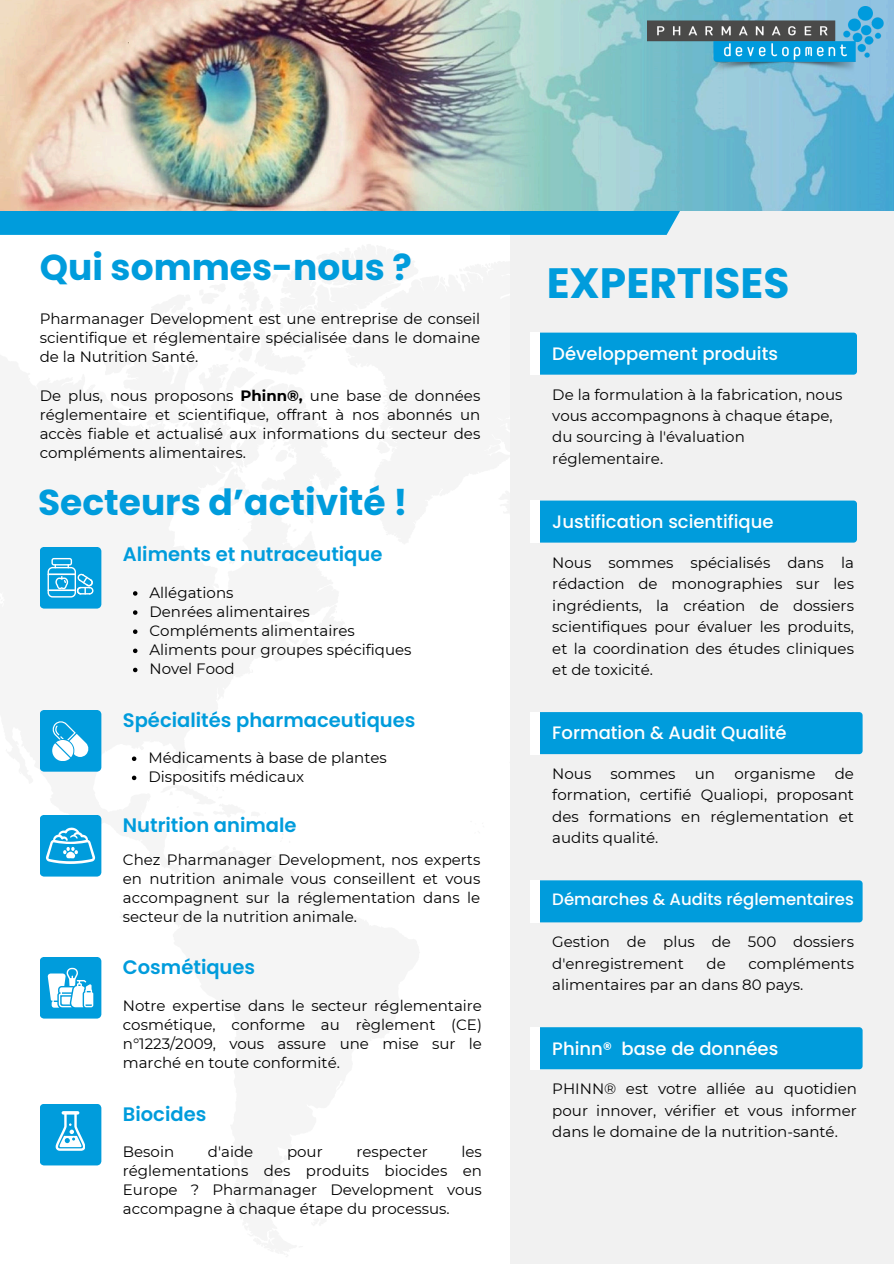
<style>
.page{position:relative;width:894px;height:1264px;background:#fff}
.page>*{position:absolute;margin:0;border:0;box-sizing:border-box;transform-origin:0 0}
.t1{font:700 42.45px "Poppins";color:#009cdc}
.t2{font:700 36px "Poppins";color:#009cdc}
.t3{font:600 19.5px "Poppins";color:#009cdc}
.t4{font:500 18px "Poppins";color:#fff}
.t5{font:500 16.5px "Poppins";color:#fff}
.t6{font:15px/19.2px "Montserrat";color:#000;text-align:justify}
.s1{font-weight:700}
</style>
<div class="page">
<div style="left:510px;top:0;width:383px;height:1263px;background:#f1f1f1"></div>
<svg style="left:0;top:210px;width:893px;height:25px;fill:#009cdc"></svg>
<img style="left:0;top:0;width:893px;height:210px">
<img style="left:647px;top:7px;width:236px;height:68px">
<svg style="left:40px;top:1104px;width:61px;height:61px;background:#22a9e0"></svg>
<div style="left:536px;top:880px;width:326px;height:42px;background:#009cdc;border-radius:3px"></div>
<div style="left:530px;top:880px;width:10px;height:42px;background:#fff"></div>
<div style="left:536px;top:1027px;width:326px;height:42px;background:#009cdc;border-radius:3px"></div>
<div style="left:530px;top:1027px;width:10px;height:42px;background:#fff"></div>
<svg style="left:40px;top:815px;width:61px;height:61px;background:#25aae1"></svg>
<div style="left:536px;top:712px;width:326px;height:42px;background:#009cdc;border-radius:3px"></div>
<div style="left:530px;top:712px;width:10px;height:42px;background:#fff"></div>
<div style="left:533px;top:332px;width:323px;height:42px;background:#009cdc;border-radius:3px"></div>
<div style="left:530px;top:332px;width:10px;height:42px;background:#fff"></div>
<div style="left:533px;top:500px;width:323px;height:42px;background:#009cdc;border-radius:3px"></div>
<div style="left:530px;top:500px;width:10px;height:42px;background:#fff"></div>
<svg style="left:40px;top:957px;width:61px;height:61px"></svg>
<svg style="left:40px;top:710px;width:61px;height:61px;background:#2eade2"></svg>
<svg style="left:40px;top:547px;width:61px;height:61px;background:#21a9e0"></svg>
<svg style="left:132px;top:756px;width:4px;height:5px"></svg>
<svg style="left:132px;top:775px;width:4px;height:5px"></svg>
<svg style="left:133px;top:591px;width:4px;height:4px"></svg>
<svg style="left:133px;top:610px;width:4px;height:5px"></svg>
<svg style="left:133px;top:629px;width:4px;height:5px"></svg>
<svg style="left:133px;top:648px;width:4px;height:5px"></svg>
<svg style="left:133px;top:667px;width:4px;height:5px"></svg>
<h2 class="t2" style="left:40px;top:247px;width:373px">Qui sommes-nous ?</h2>
<p class="t6" style="left:40px;top:308px;width:442px">Pharmanager Development est une entreprise de conseil scientifique et réglementaire spécialisée dans le domaine de la Nutrition Santé.</p>
<p class="t6" style="left:40px;top:385px;width:442px">De plus, nous proposons <span class="s1">Phinn®,</span> une base de données réglementaire et scientifique, offrant à nos abonnés un accès fiable et actualisé aux informations du secteur des compléments alimentaires.</p>
<h2 class="t2" style="left:38px;top:482px;width:371px">Secteurs d’activité !</h2>
<h3 class="t3" style="left:123px;top:542px;width:261px">Aliments et nutraceutique</h3>
<p class="t6" style="left:149px;top:582px;width:263px;text-align:left">Allégations<br>Denrées alimentaires<br>Compléments alimentaires<br>Aliments pour groupes spécifiques<br>Novel Food</p>
<h3 class="t3" style="left:123px;top:708px;width:294px">Spécialités pharmaceutiques</h3>
<p class="t6" style="left:148px;top:747px;width:240px">Médicaments à base de plantes<br>Dispositifs médicaux</p>
<h3 class="t3" style="left:123px;top:813px;width:175px">Nutrition animale</h3>
<p class="t6" style="left:123px;top:849px;width:359px">Chez Pharmanager Development, nos experts en nutrition animale vous conseillent et vous accompagnent sur la réglementation dans le secteur de la nutrition animale.</p>
<h3 class="t3" style="left:123px;top:955px;width:134px">Cosmétiques</h3>
<p class="t6" style="left:123px;top:995px;width:360px">Notre expertise dans le secteur réglementaire cosmétique, conforme au règlement (CE) n°1223/2009, vous assure une mise sur le marché en toute conformité.</p>
<h3 class="t3" style="left:123px;top:1102px;width:85px">Biocides</h3>
<p class="t6" style="left:123px;top:1141px;width:360px;text-indent:338px">les réglementations des produits biocides en Europe ? Pharmanager Development vous accompagne à chaque étape du processus.</p>
<p class="t6" style="left:123px;top:1141px;width:53px">Besoin</p>
<p class="t6" style="left:208px;top:1141px;width:47px">d'aide</p>
<p class="t6" style="left:287px;top:1141px;width:37px">pour</p>
<p class="t6" style="left:356px;top:1141px;width:73px">respecter</p>
<h1 class="t1" style="left:546px;top:258px;width:244px">EXPERTISES</h1>
<p class="t4" style="left:552px;top:343px;width:227px">Développement produits</p>
<p class="t6" style="left:552px;top:383px;width:291px;line-height:21.3px;text-align:left">De la formulation à la fabrication, nous vous accompagnons à chaque étape, du sourcing à l'évaluation réglementaire.</p>
<p class="t4" style="left:552px;top:511px;width:223px">Justification scientifique</p>
<p class="t6" style="left:552px;top:551px;width:303px;line-height:21.3px">Nous sommes spécialisés dans la rédaction de monographies sur les ingrédients, la création de dossiers scientifiques pour évaluer les produits, et la coordination des études cliniques et de toxicité.</p>
<p class="t4" style="left:552px;top:722px;width:236px">Formation &amp; Audit Qualité</p>
<p class="t6" style="left:552px;top:762px;width:303px;line-height:21.3px;text-indent:282px">de formation, certifié Qualiopi, proposant des formations en réglementation et audits qualité.</p>
<p class="t6" style="left:552px;top:763px;width:41px">Nous</p>
<p class="t6" style="left:610px;top:763px;width:66px">sommes</p>
<p class="t6" style="left:694px;top:763px;width:22px">un</p>
<p class="t6" style="left:734px;top:763px;width:83px">organisme</p>
<p class="t5" style="left:552px;top:890px;width:303px">Démarches &amp; Audits réglementaires</p>
<p class="t6" style="left:552px;top:930px;width:303px;line-height:21.3px">Gestion de plus de 500 dossiers d'enregistrement</p>
<p class="t6" style="left:552px;top:952px;width:303px;line-height:21.3px;text-indent:196px">compléments alimentaires par an dans 80 pays.</p>
<p class="t6" style="left:706px;top:953px;width:21px">de</p>
<p class="t4" style="left:552px;top:1038px;width:227px">Phinn® base de données</p>
<p class="t6" style="left:552px;top:1077px;width:306px;line-height:21.3px">PHINN® est votre alliée au quotidien pour innover, vérifier et vous informer dans le domaine de la nutrition-santé.</p>
</div>
